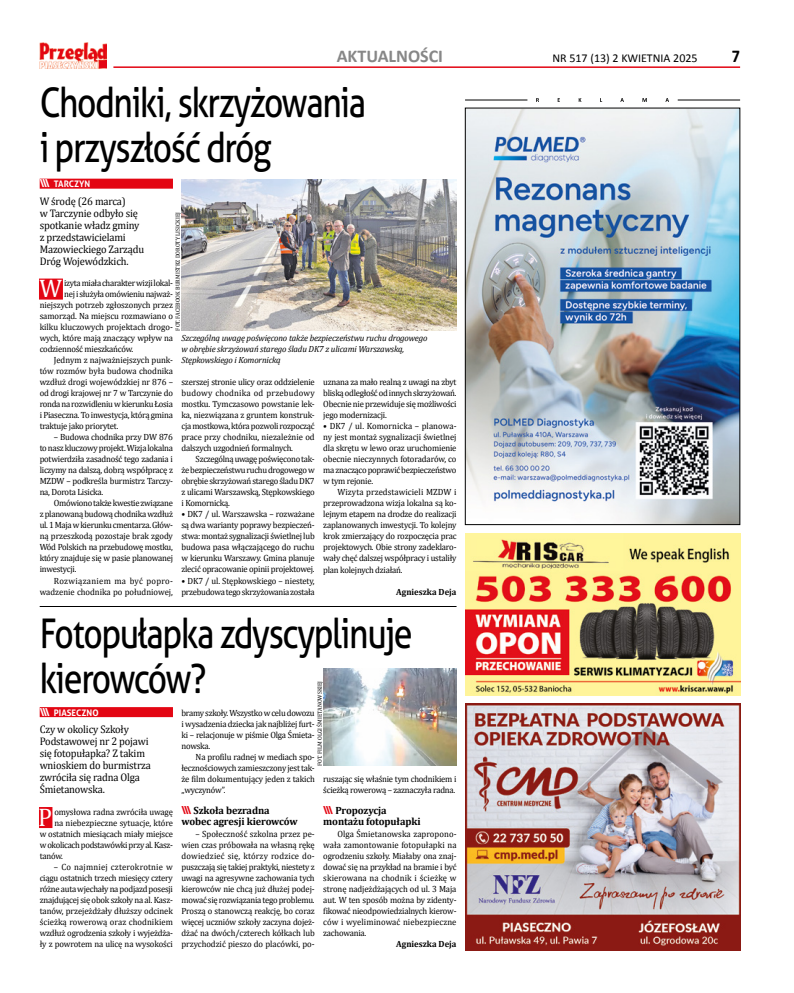
<style>
.page{position:relative;width:794px;height:993px;background:#fff}
.page>*{position:absolute;margin:0;border:0;box-sizing:border-box;transform-origin:0 0}
.t1{font:41px/45px "Aller";letter-spacing:-.04em;color:#000;scale:.82 1}
.t2{font:25.5px "Cambria";color:#fff;scale:.96 1}
.t3{font:700 18px "Calibri";color:#878787}
.t4{font:700 18px "Calibri";color:#000;scale:.9 1}
.t5{font:12px "Calibri";color:#000}
.t6{font:11px/12px "Cambria";letter-spacing:-.015em;color:#000;scale:.95 1}
.t7{font:700 10.5px/11px "Cambria";letter-spacing:-.01em;color:#000}
.t8{font:9px/11px "Cambria";letter-spacing:-.025em;color:#000;text-align:justify;scale:.96 1}
.t9{font:9px/11px "Cambria";color:#000;text-align:right;scale:.96 1}
.t10{font:9px "Cambria";letter-spacing:-.005em;color:#000;scale:.96 1}
.t11{font:700 9px "Cambria";color:#000;scale:.96 1}
.t12{font:700 9px "Aller";color:#fff;scale:.96 1}
.t13{font:italic 8.9px/10.9px "Cambria";letter-spacing:-.015em;color:#000}
.t14{font:6px "Cambria";color:#000;scale:.96 1}
.s1{font-size:11px}
.s2{font-family:"Aller";font-size:11px;color:#e30613}
</style>
<div class="page">
<hr style="left:113px;top:66px;width:627px;height:2px;background:#e30613">
<img style="left:40px;top:42px;width:67px;height:26px">
<img style="left:465px;top:703px;width:275px;height:247px">
<img style="left:467px;top:110px;width:271px;height:412px">
<div style="left:465px;top:108px;width:275px;height:416px;border:1px solid #000"></div>
<hr style="left:465px;top:100px;width:62px;height:1px;background:#000">
<hr style="left:677px;top:100px;width:63px;height:1px;background:#000">
<svg style="left:536px;top:98px;width:133px;height:4px"></svg>
<img style="left:465px;top:533px;width:275px;height:161px">
<div style="left:40px;top:706px;width:133px;height:10px;background:#e30613"></div>
<div style="left:39px;top:806px;width:13px;height:21px;background:#e30613"></div>
<div style="left:40px;top:178px;width:133px;height:10px;background:#e30613"></div>
<div style="left:39px;top:278px;width:24px;height:21px;background:#e30613"></div>
<img style="left:181px;top:179px;width:275px;height:151px">
<img style="left:323px;top:668px;width:133px;height:97px">
<hr style="left:40px;top:606px;width:416px;height:1px;background:#000">
<h3 class="t3" style="left:337px;top:45px;width:108px">AKTUALNOŚCI</h3>
<h3 class="t5" style="left:552px;top:51px;width:147px">NR 517 (13) 2 KWIETNIA 2025</h3>
<h3 class="t4" style="left:731px;top:45px;width:11px">7</h3>
<h1 class="t1" style="left:40px;top:80px;width:400px">Chodniki, skrzyżowania i przyszłość dróg</h1>
<p class="t14" style="left:174px;top:330px;width:125px;rotate:-90deg">FOT. FACEBOOK BURMISTRZ DOROTY LISICKIEJ</p>
<p class="t13" style="left:181px;top:332px;width:247px">Szczególną uwagę poświęcono także bezpieczeństwu ruchu drogowego w obrębie skrzyżowań starego śladu DK7 z ulicami Warszawską,<br>Stępkowskiego i Komornicką</p>
<p class="t12" style="left:40px;top:178px;width:54px"><span class="s1">\\\</span> TARCZYN</p>
<p class="t6" style="left:40px;top:195px;width:111px">W środę (26 marca)<br>w Tarczynie odbyło się spotkanie władz gminy z przedstawicielami<br>Mazowieckiego Zarządu<br>Dróg Wojewódzkich.</p>
<h2 class="t2" style="left:39px;top:273px;width:25px">W</h2>
<p class="t8" style="left:64px;top:277px;width:115px">izyta miała charakter wizji lokal-</p>
<p class="t8" style="left:64px;top:288px;width:115px">nej i służyła omówieniu najważ-</p>
<p class="t10" style="left:40px;top:300px;width:140px">niejszych potrzeb zgłoszonych przez</p>
<p class="t8" style="left:40px;top:310px;width:140px">samorząd. Na miejscu rozmawiano o</p>
<p class="t9" style="left:40px;top:321px;width:140px">kilku kluczowych projektach drogo-</p>
<p class="t8" style="left:40px;top:332px;width:140px">wych, które mają znaczący wpływ na</p>
<p class="t8" style="left:40px;top:343px;width:99px">codzienność mieszkańców.</p>
<p class="t10" style="left:54px;top:355px;width:126px">Jednym z najważniejszych punk-</p>
<p class="t9" style="left:40px;top:365px;width:140px">tów rozmów była budowa chodnika</p>
<p class="t8" style="left:40px;top:376px;width:140px">wzdłuż drogi wojewódzkiej nr 876 –</p>
<p class="t8" style="left:40px;top:387px;width:140px">od drogi krajowej nr 7 w Tarczynie do</p>
<p class="t8" style="left:40px;top:398px;width:140px">ronda na rozwidleniu w kierunku Łosia</p>
<p class="t8" style="left:40px;top:409px;width:140px">i Piaseczna. To inwestycja, którą gmina</p>
<p class="t8" style="left:40px;top:420px;width:84px">traktuje jako priorytet.</p>
<p class="t8" style="left:40px;top:431px;width:140px;text-indent:14px">– Budowa chodnika przy DW 876 to nasz kluczowy projekt. Wizja lokalna potwierdziła zasadność tego zadania i liczymy na dalszą, dobrą współpracę z MZDW – podkreśla burmistrz Tarczy&shy;na, Dorota Lisicka.</p>
<p class="t8" style="left:40px;top:497px;width:140px;text-indent:14px">Omówiono także kwestie związane z planowaną budową chodnika wzdłuż ul. 1 Maja w kierunku cmentarza. Głów&shy;ną przeszkodą pozostaje brak zgody Wód Polskich na przebudowę mostku, który znajduje się w pasie planowanej inwestycji.</p>
<p class="t9" style="left:40px;top:574px;width:140px">Rozwiązaniem ma być popro&shy;wadzenie chodnika po południowej,</p>
<p class="t8" style="left:323px;top:376px;width:140px">uznana za mało realną z uwagi na zbyt bliską odległość od innych skrzyżowań.<br>Obecnie nie przewiduje się możliwości jego modernizacji.</p>
<p class="t8" style="left:323px;top:420px;width:140px">• DK7 / ul. Komornicka – planowa&shy;ny jest montaż sygnalizacji świetlnej dla skrętu w lewo oraz uruchomienie obecnie nieczynnych fotoradarów, co ma znacząco poprawić bezpieczeństwo w tym rejonie.</p>
<p class="t8" style="left:323px;top:486px;width:140px;text-indent:14px">Wizyta przedstawicieli MZDW i przeprowadzona wizja lokalna są ko&shy;lejnym etapem na drodze do realizacji zaplanowanych inwestycji. To kolejny krok zmierzający do rozpoczęcia prac projektowych. Obie strony zadeklaro&shy;wały chęć dalszej współpracy i ustaliły plan kolejnych działań.</p>
<p class="t11" style="left:396px;top:585px;width:64px">Agnieszka Deja</p>
<p class="t8" style="left:181px;top:376px;width:140px">szerszej stronie ulicy oraz oddzielenie budowy chodnika od przebudowy mostku. Tymczasowo powstanie lek&shy;ka, niezwiązana z gruntem konstruk&shy;cja mostkowa, która pozwoli rozpocząć prace przy chodniku, niezależnie od dalszych uzgodnień formalnych.</p>
<p class="t8" style="left:181px;top:453px;width:140px;text-indent:14px">Szczególną uwagę poświęcono tak&shy;że bezpieczeństwu ruchu drogowego w obrębie skrzyżowań starego śladu DK7 z ulicami Warszawską, Stępkowskiego i Komornicką.</p>
<p class="t8" style="left:181px;top:508px;width:140px">• DK7 / ul. Warszawska – rozważane są dwa warianty poprawy bezpieczeń&shy;stwa: montaż sygnalizacji świetlnej lub budowa pasa włączającego do ruchu w kierunku Warszawy. Gmina planuje zlecić opracowanie opinii projektowej.</p>
<p class="t8" style="left:181px;top:574px;width:140px">• DK7 / ul. Stępkowskiego – niestety, przebudowa tego skrzyżowania została</p>
<h1 class="t1" style="left:40px;top:610px;width:456px">Fotopułapka zdyscyplinuje kierowców?</h1>
<p class="t14" style="left:316px;top:765px;width:90px;rotate:-90deg">FOT. FILM OLGI ŚMIETANOWSKIEJ</p>
<p class="t12" style="left:40px;top:706px;width:63px"><span class="s1">\\\</span> PIASECZNO</p>
<p class="t6" style="left:40px;top:723px;width:119px">Czy w okolicy Szkoły<br>Podstawowej nr 2 pojawi się fotopułapka? Z takim wnioskiem do burmistrza zwróciła się radna Olga<br>Śmietanowska.</p>
<h2 class="t2" style="left:38px;top:801px;width:16px">P</h2>
<p class="t8" style="left:54px;top:805px;width:125px">omysłowa radna zwróciła uwagę</p>
<p class="t8" style="left:181px;top:706px;width:140px">bramy szkoły. Wszystko w celu dowozu i wysadzenia dziecka jak najbliżej furt&shy;ki – relacjonuje w piśmie Olga Śmieta&shy;nowska.</p>
<p class="t8" style="left:181px;top:750px;width:140px;text-indent:14px">Na profilu radnej w mediach spo&shy;łecznościowych zamieszczony jest tak&shy;że film dokumentujący jeden z takich „wyczynów”.</p>
<p class="t7" style="left:181px;top:804px;width:118px"><span class="s2">\\\</span> Szkoła bezradna wobec agresji kierowców</p>
<p class="t8" style="left:181px;top:827px;width:140px;text-indent:14px">– Społeczność szkolna przez pe&shy;wien czas próbowała na własną rękę dowiedzieć się, którzy rodzice do&shy;puszczają się takiej praktyki, niestety z uwagi na agresywne zachowania tych kierowców nie chcą już dłużej podej&shy;mować się rozwiązania tego problemu.<br>Proszą o stanowczą reakcję, bo coraz więcej uczniów szkoły zaczyna dojeż&shy;dżać na dwóch/czterech kółkach lub przychodzić pieszo do placówki, po-</p>
<p class="t8" style="left:323px;top:772px;width:140px">ruszając się właśnie tym chodnikiem i ścieżką rowerową – zaznaczyła radna.</p>
<p class="t7" style="left:323px;top:804px;width:99px"><span class="s2">\\\</span> Propozycja montażu fotopułapki</p>
<p class="t8" style="left:323px;top:827px;width:140px;text-indent:14px">Olga Śmietanowska zapropono&shy;wała zamontowanie fotopułapki na ogrodzeniu szkoły. Miałaby ona znaj&shy;dować się na przykład na bramie i być skierowana na chodnik i ścieżkę w stronę nadjeżdżających od ul. 3 Maja aut. W ten sposób można by zidenty&shy;fikować nieodpowiedzialnych kierow&shy;ców i wyeliminować niebezpieczne zachowania.</p>
<p class="t11" style="left:396px;top:937px;width:64px">Agnieszka Deja</p>
<p class="t10" style="left:54px;top:817px;width:125px">na niebezpieczne sytuacje, które</p>
<p class="t8" style="left:40px;top:827px;width:140px">w ostatnich miesiącach miały miejsce</p>
<p class="t8" style="left:40px;top:838px;width:140px">w okolicach podstawówki przy al. Kasz-</p>
<p class="t8" style="left:40px;top:849px;width:26px">tanów.</p>
<p class="t8" style="left:40px;top:860px;width:140px;text-indent:14px">– Co najmniej czterokrotnie w ciągu ostatnich trzech miesięcy cztery różne auta wjechały na podjazd posesji znajdującej się obok szkoły na al. Kasz&shy;tanów, przejeżdżały dłuższy odcinek ścieżką rowerową oraz chodnikiem wzdłuż ogrodzenia szkoły i wyjeżdża&shy;ły z powrotem na ulicę na wysokości</p>
</div>
